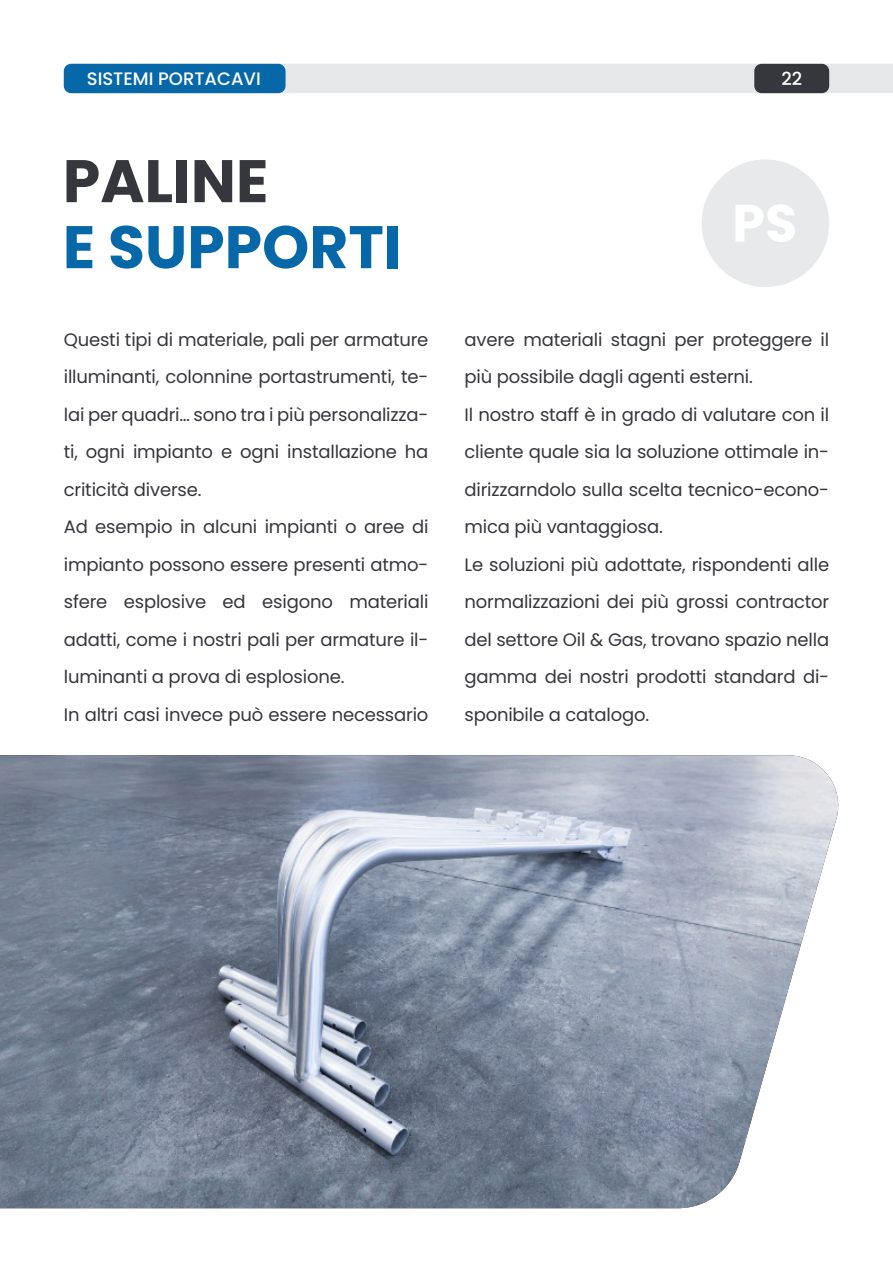
<style>
.page{position:relative;width:893px;height:1263px;background:#fff}
.page>*{position:absolute;margin:0;border:0;box-sizing:border-box;transform-origin:0 0}
.t1{font:700 60px "Poppins";color:#0667a9}
.t2{font:700 60px "Poppins";color:#36373d}
.t3{font:700 52.5px "Poppins";color:#fff}
.t4{font:18px/37.5px "Poppins";letter-spacing:-.01em;color:#36373d}
.t5{font:500 18px "Poppins";color:#fff}
</style>
<div class="page">
<div style="left:64px;top:64px;width:829px;height:29px;background:#e6e7e8"></div>
<div style="left:64px;top:64px;width:222px;height:29px;background:#0667a9;border-radius:7px"></div>
<div style="left:754px;top:64px;width:75px;height:29px;background:#36373d;border-radius:7px"></div>
<div style="left:702px;top:159px;width:127px;height:128px;background:#e7e9ea;border-radius:50%"></div>
<img style="left:0;top:755px;width:839px;height:453px">
<p class="t5" style="left:87px;top:66px;width:175px">SISTEMI PORTACAVI</p>
<p class="t5" style="left:781px;top:66px;width:22px">22</p>
<h1 class="t2" style="left:63px;top:139px;width:207px">PALINE</h1>
<h1 class="t1" style="left:63px;top:205px;width:340px">E SUPPORTI</h1>
<h2 class="t3" style="left:732px;top:187px;width:67px">PS</h2>
<p class="t4" style="left:64px;top:321px;width:366px">Questi tipi di materiale, pali per armature illuminanti, colonnine portastrumenti, te&shy;lai per quadri… sono tra i più personalizza&shy;ti, ogni impianto e ogni installazione ha criticità diverse.<br>Ad esempio in alcuni impianti o aree di impianto possono essere presenti atmo&shy;sfere esplosive ed esigono materiali adatti, come i nostri pali per armature il&shy;luminanti a prova di esplosione.<br>In altri casi invece può essere necessario</p>
<p class="t4" style="left:464px;top:321px;width:366px">avere materiali stagni per proteggere il più possibile dagli agenti esterni.<br>Il nostro staff è in grado di valutare con il cliente quale sia la soluzione ottimale in&shy;dirizzarndolo sulla scelta tecnico-econo&shy;mica più vantaggiosa.<br>Le soluzioni più adottate, rispondenti alle normalizzazioni dei più grossi contractor del settore Oil &amp; Gas, trovano spazio nella gamma dei nostri prodotti standard di&shy;sponibile a catalogo.</p>
</div>
